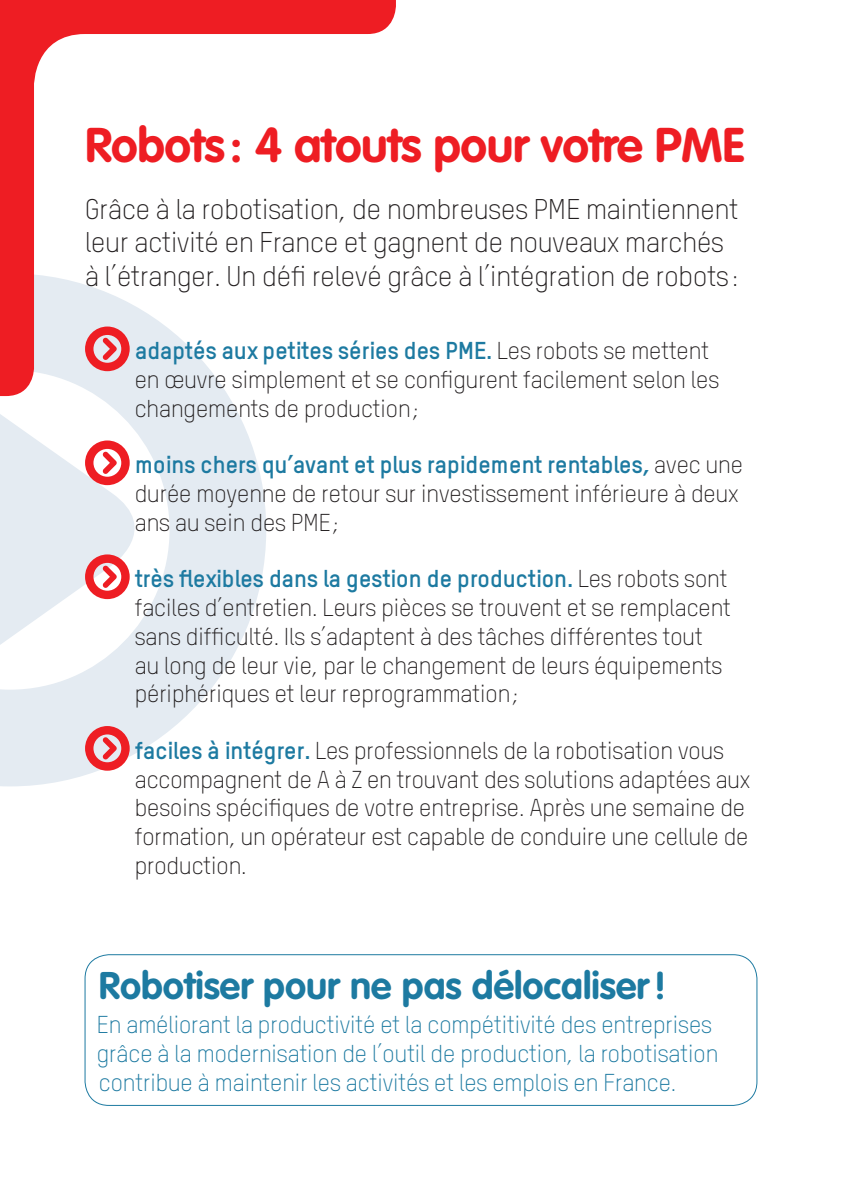
<style>
.page{position:relative;width:842px;height:1191px;background:#fff}
.page>*{position:absolute;margin:0;border:0;box-sizing:border-box;transform-origin:0 0}
.t1{font:700 48px "VAG Rounded";letter-spacing:-.01em;color:#ee1d23}
.t2{font:700 38px "VAG Rounded";color:#1d7aa1}
.t3{font:300 28px/33.6px "TSTARPRO";letter-spacing:-.01em;color:#231f20}
.t4{font:300 24px/28.8px "TSTARPRO";letter-spacing:-.01em;color:#231f20}
.t5{font:300 24px/28.8px "TSTARPRO";letter-spacing:-.01em;color:#1d7aa1}
.s1{font-weight:700;color:#1d7aa1}
</style>
<div class="page">
<svg style="left:0;top:396px;width:266px;height:390px;fill:#e4ebf2"></svg>
<svg style="left:0;top:396px;width:163px;height:291px;fill:#e4ebf2"></svg>
<svg style="left:0;top:0;width:396px;height:396px"></svg>
<svg style="left:85px;top:326px;width:45px;height:45px;background:#e97a80"></svg>
<svg style="left:85px;top:440px;width:45px;height:45px"></svg>
<svg style="left:85px;top:554px;width:45px;height:45px"></svg>
<svg style="left:85px;top:726px;width:45px;height:44px;background:#ea787e"></svg>
<div style="left:85px;top:954px;width:672px;height:152px;border:1px solid #1d7aa1;border-radius:24px"></div>
<h1 class="t1" style="left:85px;top:117px;width:661px">Robots: 4 atouts pour votre PME</h1>
<p class="t3" style="left:85px;top:191px;width:655px">Grâce à la robotisation, de nombreuses PME maintiennent leur activité en France et gagnent de nouveaux marchés à l’étranger. Un défi relevé grâce à l’intégration de robots:</p>
<p class="t4" style="left:135px;top:336px;width:586px"><span class="s1">adaptés aux petites séries des PME.</span> Les robots se mettent en œuvre simplement et se configurent facilement selon les changements de production;</p>
<p class="t4" style="left:135px;top:450px;width:610px"><span class="s1">moins chers qu’avant et plus rapidement rentables,</span> avec une durée moyenne de retour sur investissement inférieure à deux ans au sein des PME;</p>
<p class="t4" style="left:135px;top:564px;width:598px"><span class="s1">très flexibles dans la gestion de production.</span> Les robots sont faciles d’entretien. Leurs pièces se trouvent et se remplacent sans difficulté. Ils s’adaptent à des tâches différentes tout au long de leur vie, par le changement de leurs équipements périphériques et leur reprogrammation;</p>
<p class="t4" style="left:135px;top:735px;width:617px"><span class="s1">faciles à intégrer.</span> Les professionnels de la robotisation vous accompagnent de A à Z en trouvant des solutions adaptées aux besoins spécifiques de votre entreprise. Après une semaine de formation, un opérateur est capable de conduire une cellule de production.</p>
<h2 class="t2" style="left:99px;top:963px;width:569px">Robotiser pour ne pas délocaliser!</h2>
<p class="t5" style="left:97px;top:1010px;width:623px">En améliorant la productivité et la compétitivité des entreprises grâce à la modernisation de l’outil de production, la robotisation contribue à maintenir les activités et les emplois en France.</p>
</div>
